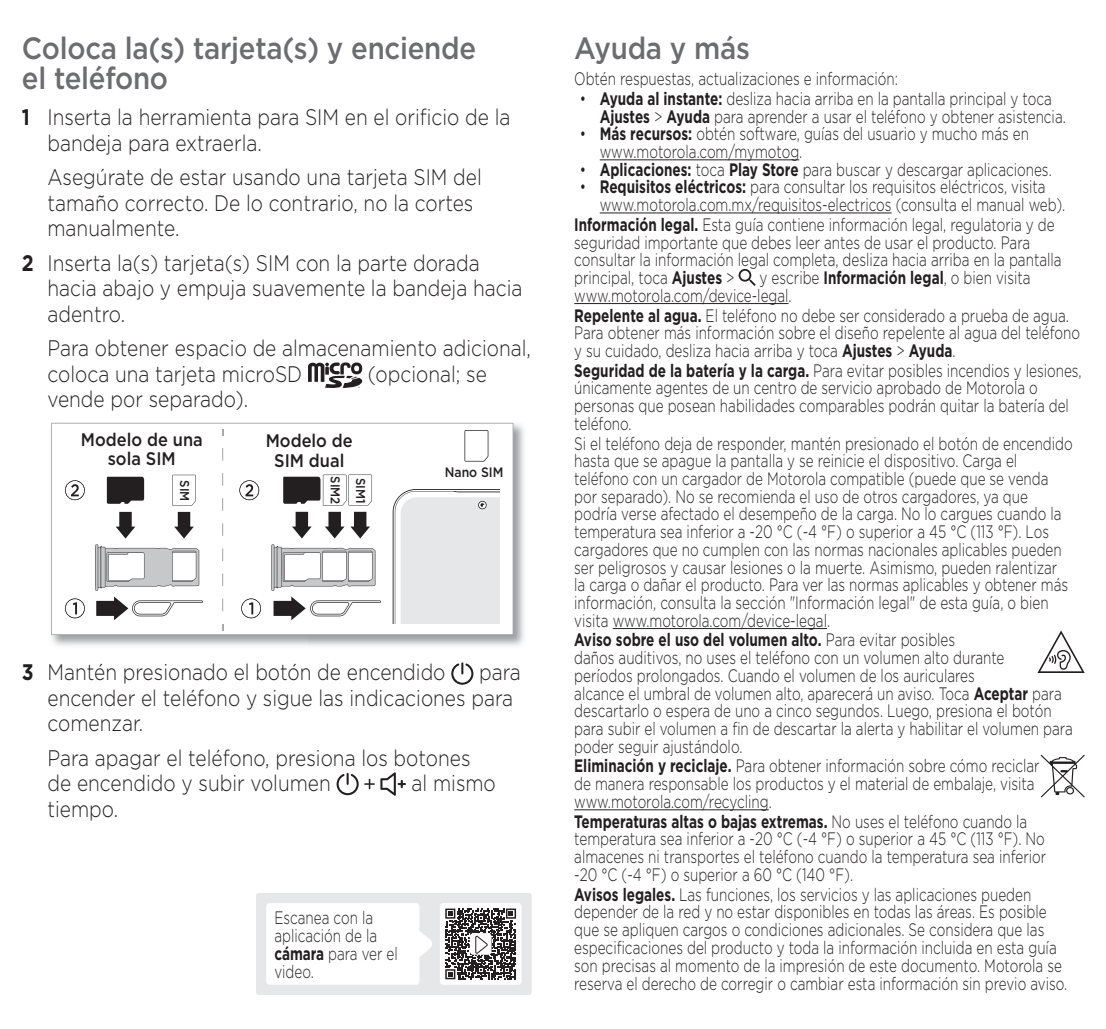
<style>
.page{position:relative;width:1106px;height:1029px;background:#fff}
.page>*{position:absolute;margin:0;border:0;box-sizing:border-box;transform-origin:0 0}
.t1{font:500 30.6px/30px "Gotham";letter-spacing:-.01em;color:#6c6d70;scale:.9 1}
.t2{font:300 22.5px/25.5px "Gotham";color:#231f20;scale:.85 1}
.t3{font:500 18.3px/19.2px "Gotham";color:#231f20;text-align:center;scale:.9 1}
.t4{font:300 18px/17.7px "Gotham";color:#231f20;scale:.75 1}
.t5{font:500 13.5px "Gotham";color:#231f20;scale:.9 1}
.t6{font:500 12.9px "Gotham";color:#231f20;scale:.9 1}
.s1{font-weight:700}
</style>
<div class="page">
<svg style="left:308px;top:362px;width:54px;height:26px"></svg>
<img style="left:51px;top:422px;width:473px;height:224px">
<svg style="left:51px;top:423px;width:462px;height:212px"></svg>
<svg style="left:172px;top:475px;width:24px;height:31px"></svg>
<svg style="left:107px;top:477px;width:37px;height:27px"></svg>
<svg style="left:393px;top:489px;width:107px;height:134px;background:#e4e5e7"></svg>
<svg style="left:292px;top:512px;width:20px;height:26px"></svg>
<svg style="left:350px;top:512px;width:20px;height:26px"></svg>
<svg style="left:325px;top:512px;width:19px;height:26px"></svg>
<svg style="left:283px;top:475px;width:89px;height:31px"></svg>
<svg style="left:464px;top:430px;width:24px;height:32px"></svg>
<svg style="left:222px;top:448px;width:1px;height:12px"></svg>
<svg style="left:222px;top:473px;width:1px;height:13px"></svg>
<svg style="left:222px;top:498px;width:1px;height:13px"></svg>
<svg style="left:222px;top:523px;width:1px;height:13px"></svg>
<svg style="left:222px;top:548px;width:1px;height:13px"></svg>
<svg style="left:222px;top:574px;width:1px;height:12px"></svg>
<svg style="left:222px;top:599px;width:1px;height:12px"></svg>
<svg style="left:95px;top:512px;width:104px;height:79px"></svg>
<svg style="left:271px;top:544px;width:104px;height:47px"></svg>
<svg style="left:96px;top:597px;width:107px;height:23px"></svg>
<svg style="left:273px;top:597px;width:108px;height:23px"></svg>
<svg style="left:241px;top:599px;width:20px;height:19px"></svg>
<svg style="left:239px;top:480px;width:20px;height:20px"></svg>
<svg style="left:65px;top:599px;width:20px;height:19px"></svg>
<svg style="left:65px;top:480px;width:20px;height:20px"></svg>
<svg style="left:451px;top:662px;width:22px;height:23px"></svg>
<svg style="left:336px;top:772px;width:70px;height:24px"></svg>
<svg style="left:256px;top:893px;width:275px;height:102px"></svg>
<hr style="left:600px;top:159px;width:199px;height:1px;background:#231f20">
<hr style="left:600px;top:212px;width:291px;height:1px;background:#231f20">
<hr style="left:574px;top:303px;width:214px;height:1px;background:#231f20">
<hr style="left:613px;top:628px;width:214px;height:1px;background:#231f20">
<hr style="left:574px;top:809px;width:194px;height:1px;background:#231f20">
<svg style="left:738px;top:269px;width:17px;height:17px"></svg>
<svg style="left:1037px;top:630px;width:47px;height:43px"></svg>
<svg style="left:1040px;top:755px;width:44px;height:42px"></svg>
<svg style="left:1066px;top:787px;width:8px;height:7px"></svg>
<h1 class="t1" style="left:22px;top:32px;width:506px">Coloca la(s) tarjeta(s) y enciende el teléfono</h1>
<h1 class="t1" style="left:574px;top:32px;width:197px">Ayuda y más</h1>
<p class="t4" style="left:574px;top:69px;width:433px">Obtén respuestas, actualizaciones e información:</p>
<p class="t4" style="left:600px;top:89px;width:623px;text-indent:-20px">• <span class="s1">Ayuda al instante:</span> desliza hacia arriba en la pantalla principal y toca<br><span class="s1">Ajustes</span> &gt; <span class="s1">Ayuda</span> para aprender a usar el teléfono y obtener asistencia.</p>
<p class="t4" style="left:600px;top:125px;width:574px;text-indent:-20px">• <span class="s1">Más recursos:</span> obtén software, guías del usuario y mucho más en www.motorola.com/mymotog.</p>
<p class="t4" style="left:580px;top:160px;width:630px">• <span class="s1">Aplicaciones:</span> toca <span class="s1">Play Store</span> para buscar y descargar aplicaciones.</p>
<p class="t4" style="left:600px;top:178px;width:622px;text-indent:-20px">• <span class="s1">Requisitos eléctricos:</span> para consultar los requisitos eléctricos, visita www.motorola.com.mx/requisitos-electricos (consulta el manual web).</p>
<p class="t4" style="left:574px;top:215px;width:651px"><span class="s1">Información legal.</span> Esta guía contiene información legal, regulatoria y de seguridad importante que debes leer antes de usar el producto. Para consultar la información legal completa, desliza hacia arriba en la pantalla principal, toca <span class="s1">Ajustes</span> &gt;</p>
<p class="t2" style="left:48px;top:104px;width:546px;text-indent:-26px"><span class="s1">1</span> Inserta la herramienta para SIM en el orificio de la bandeja para extraerla.</p>
<p class="t2" style="left:48px;top:164px;width:512px">Asegúrate de estar usando una tarjeta SIM del tamaño correcto. De lo contrario, no la cortes manualmente.</p>
<p class="t2" style="left:48px;top:250px;width:560px;text-indent:-26px"><span class="s1">2</span> Inserta la(s) tarjeta(s) SIM con la parte dorada hacia abajo y empuja suavemente la bandeja hacia adentro.</p>
<p class="t2" style="left:48px;top:335px;width:570px">Para obtener espacio de almacenamiento adicional, coloca una tarjeta microSD</p>
<p class="t4" style="left:574px;top:268px;width:610px;text-indent:185px">y escribe <span class="s1">Información legal</span>, o bien visita www.motorola.com/device-legal.</p>
<p class="t4" style="left:574px;top:306px;width:676px"><span class="s1">Repelente al agua.</span> El teléfono no debe ser considerado a prueba de agua.<br>Para obtener más información sobre el diseño repelente al agua del teléfono y su cuidado, desliza hacia arriba y toca <span class="s1">Ajustes</span> &gt; <span class="s1">Ayuda</span>.</p>
<p class="t4" style="left:574px;top:361px;width:678px"><span class="s1">Seguridad de la batería y la carga.</span> Para evitar posibles incendios y lesiones, únicamente agentes de un centro de servicio aprobado de Motorola o personas que posean habilidades comparables podrán quitar la batería del teléfono.</p>
<p class="t4" style="left:574px;top:434px;width:666px">Si el teléfono deja de responder, mantén presionado el botón de encendido hasta que se apague la pantalla y se reinicie el dispositivo. Carga el teléfono con un cargador de Motorola compatible (puede que se venda por separado). No se recomienda el uso de otros cargadores, ya que podría verse afectado el desempeño de la carga. No lo cargues cuando la temperatura sea inferior a -20 °C (-4 °F) o superior a 45 °C (113 °F). Los cargadores que no cumplen con las normas nacionales aplicables pueden ser peligrosos y causar lesiones o la muerte. Asimismo, pueden ralentizar la carga o dañar el producto. Para ver las normas aplicables y obtener más información, consulta la sección "Información legal" de esta guía, o bien visita www.motorola.com/device-legal.</p>
<p class="t4" style="left:574px;top:631px;width:666px"><span class="s1">Aviso sobre el uso del volumen alto.</span> Para evitar posibles<br>daños auditivos, no uses el teléfono con un volumen alto durante<br>períodos prolongados. Cuando el volumen de los auriculares<br>alcance el umbral de volumen alto, aparecerá un aviso. Toca <span class="s1">Aceptar</span> para descartarlo o espera de uno a cinco segundos. Luego, presiona el botón para subir el volumen a fin de descartar la alerta y habilitar el volumen para poder seguir ajustándolo.</p>
<p class="t4" style="left:574px;top:757px;width:622px"><span class="s1">Eliminación y reciclaje.</span> Para obtener información sobre cómo reciclar de manera responsable los productos y el material de embalaje, visita www.motorola.com/recycling.</p>
<p class="t4" style="left:574px;top:812px;width:630px"><span class="s1">Temperaturas altas o bajas extremas.</span> No uses el teléfono cuando la temperatura sea inferior a -20 °C (-4 °F) o superior a 45 °C (113 °F). No almacenes ni transportes el teléfono cuando la temperatura sea inferior -20 °C (-4 °F) o superior a 60 °C (140 °F).</p>
<p class="t4" style="left:574px;top:885px;width:659px"><span class="s1">Avisos legales.</span> Las funciones, los servicios y las aplicaciones pueden depender de la red y no estar disponibles en todas las áreas. Es posible que se apliquen cargos o condiciones adicionales. Se considera que las especificaciones del producto y toda la información incluida en esta guía son precisas al momento de la impresión de este documento. Motorola se reserva el derecho de corregir o cambiar esta información sin previo aviso.</p>
<p class="t2" style="left:368px;top:361px;width:141px">(opcional; se</p>
<p class="t2" style="left:47px;top:386px;width:237px">vende por separado).</p>
<p class="t3" style="left:81px;top:430px;width:137px">Modelo de una sola SIM</p>
<p class="t3" style="left:266px;top:431px;width:98px">Modelo de<br>SIM dual</p>
<p class="t5" style="left:445px;top:463px;width:67px">Nano SIM</p>
<p class="t6" style="left:344px;top:476px;width:33px;rotate:90deg">SIM2</p>
<p class="t6" style="left:369px;top:478px;width:30px;rotate:90deg">SIM1</p>
<p class="t6" style="left:193px;top:480px;width:25px;rotate:90deg">SIM</p>
<p class="t2" style="left:22px;top:659px;width:500px"><span class="s1">3</span> Mantén presionado el botón de encendido</p>
<p class="t2" style="left:47px;top:659px;width:558px;text-indent:431px">para encender el teléfono y sigue las indicaciones para comenzar.</p>
<p class="t2" style="left:47px;top:745px;width:499px">Para apagar el teléfono, presiona los botones de encendido y subir volumen</p>
<p class="t2" style="left:411px;top:770px;width:101px">al mismo</p>
<p class="t2" style="left:47px;top:796px;width:85px">tiempo.</p>
<p class="t4" style="left:274px;top:908px;width:166px">Escanea con la aplicación de la <span class="s1">cámara</span> para ver el video.</p>
</div>
